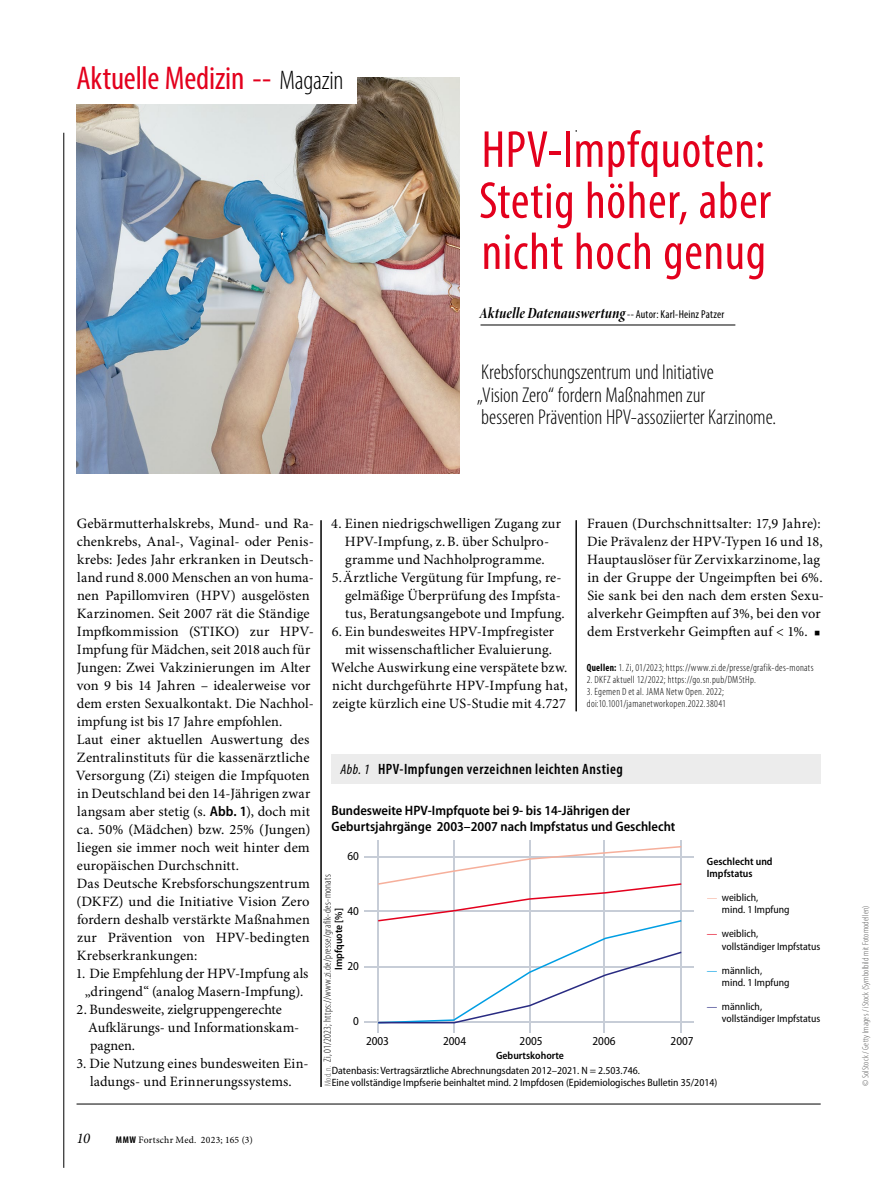
<style>
.page{position:relative;width:893px;height:1187px;background:#fff}
.page>*{position:absolute;margin:0;border:0;box-sizing:border-box;transform-origin:0 0}
.Title_kleinrot{font:condensed 52.5px/51px "Myriad Pro";letter-spacing:.015em;color:#e3001d;text-align:justify}
.Category_Einleitung{font:condensed 33px "Myriad Pro";letter-spacing:-.005em;color:#e3001d}
.Trailer_1{font:300 condensed 21.45px/22.5px "Myriad Pro";letter-spacing:-.005em;color:#000}
.Image_Caption_num{font:600 condensed 15px "Myriad Pro";letter-spacing:.035em;color:#000}
.t1{font:italic 14.85px "Minion Pro";color:#000}
.Para_x{font:14.25px/18px "Minion Pro";letter-spacing:.005em;color:#000}
.t2{font:600 semi-condensed 13.65px/16.4px "Myriad Pro";color:#000}
.t3{font:semi-condensed 12.15px "Myriad Pro";color:#000}
.SuperTitle_1{font:condensed 11.4px "Myriad Pro";letter-spacing:.02em;color:#000}
.t4{font:semi-condensed 10.65px/12.1px "Myriad Pro";color:#000}
.t5{font:600 semi-condensed 10.65px/12.1px "Myriad Pro";color:#000}
.Source_x{font:300 condensed 10.5px/12px "Myriad Pro";letter-spacing:.03em;color:#000}
.Image_Source_x{font:300 condensed 10.5px "Myriad Pro";letter-spacing:.03em;color:#000}
.t6{font:9.75px "Minion Pro";letter-spacing:.025em;color:#000}
.Image_Source_x-2{font:300 condensed 9px "Myriad Pro";letter-spacing:.02em;color:#565655}
.s1{font-weight:300;font-size:27px;color:#000}
.s2{font-family:"Minion Pro Bold Cn It Disp";font-stretch:normal;font-size:15.75px}
.s3{font-family:"Myriad Pro";font-weight:600;font-stretch:semi-condensed}
.s4{font-weight:700}
.s5{font-weight:400;font-style:italic;font-size:14.25px}
.s6{color:#f6af9b}
.s7{color:#e3001d}
.s8{color:#009ee3}
.s9{color:#292b82}
.s10{font-size:9px;color:#565655}
.s11{font-family:"Myriad Pro";font-weight:700;font-stretch:condensed}
</style>
<div class="page">
<hr style="left:77px;top:1103px;width:744px;height:1px;background:#000">
<hr style="left:64px;top:133px;width:1px;height:1034px;background:#000">
<img style="left:77px;top:77px;width:382px;height:396px">
<hr style="left:480px;top:325px;width:255px;height:1px;background:#000">
<hr style="left:321px;top:520px;width:1px;height:566px;background:#000">
<hr style="left:576px;top:520px;width:1px;height:191px;background:#000">
<div style="left:332px;top:753px;width:489px;height:30px;background:#ececec"></div>
<hr style="left:364px;top:856px;width:329px;height:1px;background:#c7cdd7">
<hr style="left:364px;top:910px;width:329px;height:1px;background:#c7cdd7">
<hr style="left:364px;top:966px;width:329px;height:1px;background:#c7cdd7">
<hr style="left:364px;top:1021px;width:329px;height:1px;background:#c7cdd7">
<hr style="left:378px;top:840px;width:1px;height:192px;background:#c7cdd7">
<hr style="left:453px;top:840px;width:2px;height:192px;background:#c7cdd7">
<hr style="left:529px;top:840px;width:1px;height:192px;background:#c7cdd7">
<hr style="left:603px;top:840px;width:2px;height:192px;background:#c7cdd7">
<hr style="left:681px;top:840px;width:1px;height:192px;background:#c7cdd7">
<svg style="left:378px;top:845px;width:303px;height:178px"></svg>
<div style="left:77px;top:65px;width:280px;height:39px;background:#fff"></div>
<p class="Category_Einleitung" style="left:77px;top:59px;width:269px">Aktuelle Medizin -- <span class="s1">Magazin</span></p>
<p class="Title_kleinrot" style="left:479px;top:123px;width:293px">HPV-Impfquoten:<br>Stetig höher, aber nicht hoch genug</p>
<p class="SuperTitle_1" style="left:479px;top:308px;width:246px"><span class="s2">Aktuelle Datenauswertung</span> -- Autor: Karl-Heinz Patzer</p>
<p class="Trailer_1" style="left:477px;top:361px;width:301px">Krebsforschungszentrum und Initiative<br>„Vision Zero“ fordern Maßnahmen zur<br>besseren Prävention HPV-assoziierter Karzinome.</p>
<p class="Para_x" style="left:77px;top:514px;width:239px">Gebärmutterhalskrebs, Mund- und Ra&shy;chenkrebs, Anal-, Vaginal- oder Penis&shy;krebs: Jedes Jahr erkranken in Deutsch&shy;land rund 8.000 Menschen an von huma&shy;nen Papillomviren (HPV) ausgelösten Karzinomen. Seit 2007 rät die Ständige Impfkommission (STIKO) zur HPV-Impfung für Mädchen, seit 2018 auch für Jungen: Zwei Vakzinierungen im Alter von 9 bis 14 Jahren – idealerweise vor dem ersten Sexualkontakt. Die Nachhol&shy;impfung ist bis 17 Jahre empfohlen.</p>
<p class="Para_x" style="left:76px;top:730px;width:236px;text-align:justify">Laut einer aktuellen Auswertung des Zentralinstituts für die kassenärztliche Versorgung (Zi) steigen die Impfquoten in Deutschland bei den 14-Jährigen zwar langsam aber stetig (s. <span class="s3">Abb. 1</span>), doch mit ca. 50% (Mädchen) bzw. 25% (Jungen) liegen sie immer noch weit hinter dem europäischen Durchschnitt.</p>
<p class="Para_x" style="left:77px;top:874px;width:235px;text-align:justify">Das Deutsche Krebsforschungszentrum (DKFZ) und die Initiative Vision Zero fordern deshalb verstärkte Maßnahmen zur Prävention von HPV-bedingten Krebserkrankungen:</p>
<p class="Para_x" style="left:76px;top:964px;width:234px;text-align:center">1. Die Empfehlung der HPV-Impfung als „dringend“ (analog Masern-Impfung).</p>
<p class="Para_x" style="left:88px;top:1000px;width:213px;text-indent:-12px">2. Bundesweite, zielgruppengerechte<br>Aufklärungs- und Informationskam&shy;pagnen.</p>
<p class="Para_x" style="left:76px;top:1054px;width:234px;text-align:center">3. Die Nutzung eines bundesweiten Ein&shy;ladungs- und Erinnerungssystems.</p>
<p class="Para_x" style="left:331px;top:514px;width:231px;text-align:center">4. Einen niedrigschwelligen Zugang zur<br>HPV-Impfung, z.B. über Schulpro&shy;gramme und Nachholprogramme.</p>
<p class="Para_x" style="left:345px;top:568px;width:221px;text-indent:-13px">5.Ärztliche Vergütung für Impfung, re&shy;gelmäßige Überprüfung des Impfsta&shy;tus, Beratungsangebote und Impfung.</p>
<p class="Para_x" style="left:332px;top:622px;width:224px;text-align:right">6. Ein bundesweites HPV-Impfregister mit wissenschaftlicher Evaluierung.</p>
<p class="Para_x" style="left:331px;top:658px;width:238px;text-align:justify">Welche Auswirkung eine verspätete bzw. nicht durchgeführte HPV-Impfung hat, zeigte kürzlich eine US-Studie mit 4.727</p>
<p class="Para_x" style="left:587px;top:514px;width:238px">Frauen (Durchschnittsalter: 17,9 Jahre):<br>Die Prävalenz der HPV-Typen 16 und 18, Hauptauslöser für Zervixkarzinome, lag in der Gruppe der Ungeimpften bei 6%.<br>Sie sank bei den nach dem ersten Sexu&shy;alverkehr Geimpften auf 3%, bei den vor dem Erstverkehr Geimpften auf &lt; 1%. <sub>■</sub></p>
<p class="Source_x" style="left:587px;top:661px;width:228px"><span class="s4">Quellen:</span> 1. Zi, 01/2023; https://www.zi.de/presse/grafik-des-monats</p>
<p class="Source_x" style="left:587px;top:673px;width:171px">2. DKFZ aktuell 12/2022; https://go.sn.pub/DM5tHp.</p>
<p class="Source_x" style="left:587px;top:685px;width:141px">3. Egemen D et al. JAMA Netw Open. 2022; doi:10.1001/jamanetworkopen.2022.38041</p>
<p class="Image_Caption_num" style="left:340px;top:760px;width:284px"><span class="s5">Abb. 1</span> HPV-Impfungen verzeichnen leichten Anstieg</p>
<p class="t2" style="left:331px;top:802px;width:345px">Bundesweite HPV-Impfquote bei 9- bis 14-Jährigen der<br>Geburtsjahrgänge 2003–2007 nach Impfstatus und Geschlecht</p>
<p class="t3" style="left:347px;top:848px;width:13px">60</p>
<p class="t5" style="left:707px;top:855px;width:67px">Geschlecht und<br>Impfstatus</p>
<p class="t4" style="left:722px;top:891px;width:69px;text-indent:-15px"><span class="s6">—</span> weiblich,<br>mind. 1 Impfung</p>
<p class="t4" style="left:722px;top:928px;width:100px;text-indent:-15px"><span class="s7">—</span> weiblich,<br>vollständiger Impfstatus</p>
<p class="t4" style="left:722px;top:964px;width:69px;text-indent:-15px"><span class="s8">—</span> männlich,<br>mind. 1 Impfung</p>
<p class="t4" style="left:722px;top:1000px;width:100px;text-indent:-15px"><span class="s9">—</span> männlich,<br>vollständiger Impfstatus</p>
<p class="Image_Source_x" style="left:322px;top:1085px;width:213px;rotate:-90deg"><span class="s10">Mod. n.</span> Zi, 01/2023; https://www.zi.de/presse/grafik-des-monats</p>
<p class="t3" style="left:347px;top:904px;width:13px">40</p>
<p class="t5" style="left:333px;top:969px;width:63px;rotate:-90deg">Impfquote [%]</p>
<p class="t3" style="left:347px;top:959px;width:13px">20</p>
<p class="t3" style="left:353px;top:1014px;width:7px">0</p>
<p class="t3" style="left:366px;top:1034px;width:25px">2003</p>
<p class="t3" style="left:443px;top:1034px;width:25px">2004</p>
<p class="t3" style="left:520px;top:1034px;width:25px">2005</p>
<p class="t3" style="left:592px;top:1034px;width:25px">2006</p>
<p class="t3" style="left:671px;top:1034px;width:25px">2007</p>
<p class="t5" style="left:496px;top:1049px;width:69px">Geburtskohorte</p>
<p class="t4" style="left:332px;top:1063px;width:387px">Datenbasis: Vertragsärztliche Abrechnungsdaten 2012–2021. N = 2.503.746.<br>Eine vollständige Impfserie beinhaltet mind. 2 Impfdosen (Epidemiologisches Bulletin 35/2014)</p>
<p class="t1" style="left:77px;top:1129px;width:15px">10</p>
<p class="t6" style="left:116px;top:1133px;width:138px"><span class="s11">MMW</span> Fortschr Med. 2023; 165 (3)</p>
<p class="Image_Source_x-2" style="left:861px;top:1085px;width:182px;rotate:-90deg">© SolStock / Getty Images / iStock (Symbolbild mit Fotomodellen)</p>
</div>
